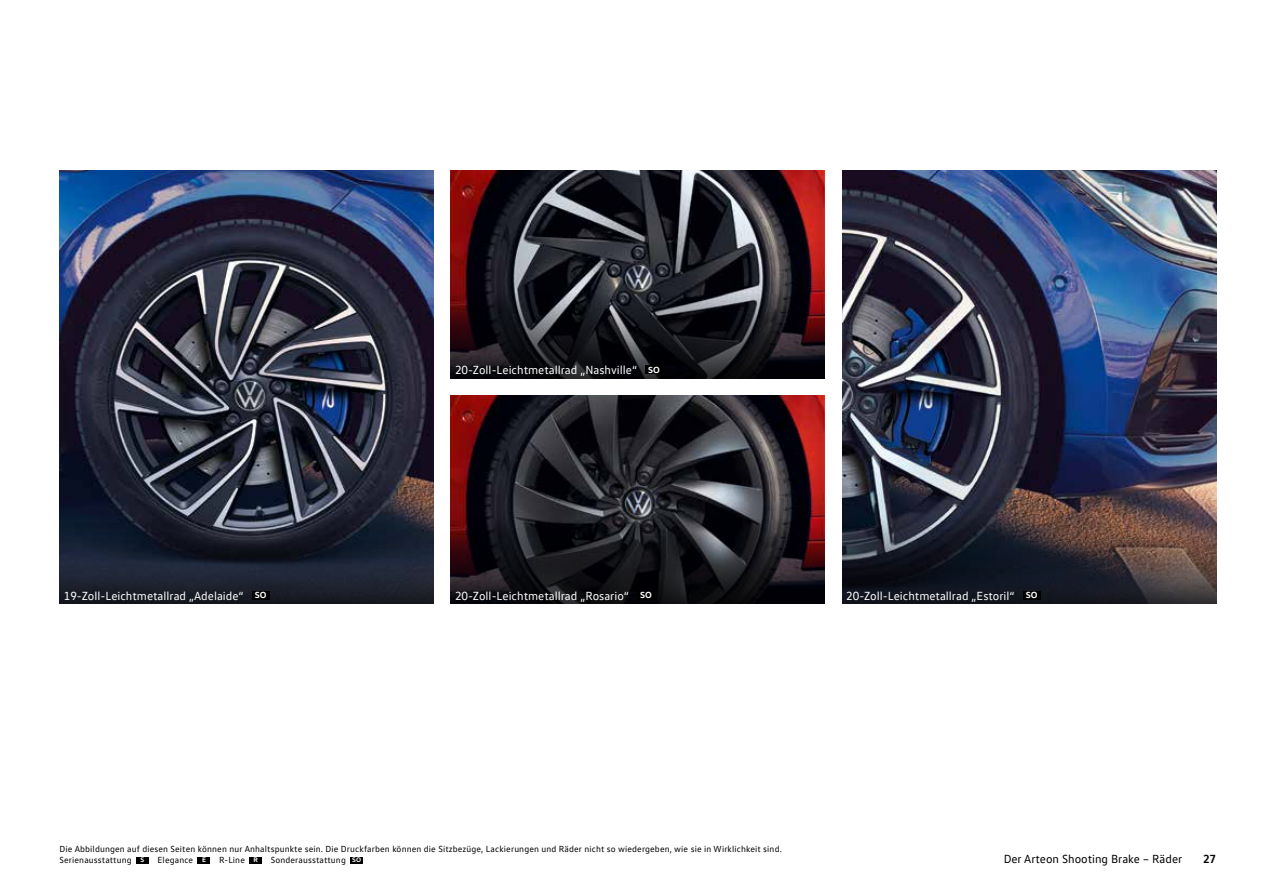
<style>
.page{position:relative;width:1263px;height:893px;background:#fff}
.page>*{position:absolute;margin:0;border:0;box-sizing:border-box;transform-origin:0 0}
.t1{font:12px "VW Text";color:#fff}
.t2{font:12px "VW Text";color:#000}
.t3{font:700 12px "VW Text";color:#000}
.t4{font:9px/11.7px "VW Text";letter-spacing:.015em;color:#000}
.s1{font-family:"VW Head";font-weight:700;font-size:9px}
.s2{font-family:"VW Head";font-weight:700;font-size:6.75px;color:#fff}
</style>
<div class="page">
<div style="left:136px;top:857px;width:13px;height:6px;background:#000"></div>
<div style="left:198px;top:857px;width:12px;height:6px;background:#000"></div>
<div style="left:249px;top:857px;width:13px;height:6px;background:#000"></div>
<div style="left:350px;top:857px;width:13px;height:6px;background:#000"></div>
<img style="left:842px;top:170px;width:374px;height:348px">
<img style="left:451px;top:395px;width:374px;height:123px">
<img style="left:451px;top:170px;width:374px;height:122px">
<svg style="left:842px;top:518px;width:374px;height:86px;background:#312c31"></svg>
<svg style="left:451px;top:518px;width:374px;height:86px;background:#19151a"></svg>
<svg style="left:451px;top:292px;width:374px;height:86px;background:#1f1b20"></svg>
<div style="left:1023px;top:591px;width:17px;height:9px;background:#000"></div>
<div style="left:637px;top:591px;width:17px;height:9px;background:#000"></div>
<div style="left:646px;top:366px;width:17px;height:8px;background:#000"></div>
<img style="left:60px;top:170px;width:374px;height:348px">
<svg style="left:60px;top:518px;width:374px;height:86px;background:#1b2130"></svg>
<div style="left:252px;top:591px;width:17px;height:9px;background:#000"></div>
<h1 class="t1" style="left:64px;top:588px;width:204px">19-Zoll-Leichtmetallrad „Adelaide“ <span class="s1">SO</span></h1>
<h1 class="t1" style="left:455px;top:363px;width:206px">20-Zoll-Leichtmetallrad „Nashville“ <span class="s1">SO</span></h1>
<h1 class="t1" style="left:455px;top:588px;width:198px">20-Zoll-Leichtmetallrad „Rosario“ <span class="s1">SO</span></h1>
<h1 class="t1" style="left:846px;top:588px;width:193px">20-Zoll-Leichtmetallrad „Estoril“ <span class="s1">SO</span></h1>
<p class="t4" style="left:60px;top:842px;width:724px">Die Abbildungen auf diesen Seiten können nur Anhaltspunkte sein. Die Druckfarben können die Sitzbezüge, Lackierungen und Räder nicht so wiedergeben, wie sie in Wirklichkeit sind.<br>Serienausstattung <span class="s2">S</span></p>
<p class="t4" style="left:157px;top:854px;width:50px">Elegance <span class="s2">E</span></p>
<p class="t4" style="left:219px;top:854px;width:40px">R-Line <span class="s2">R</span></p>
<p class="t4" style="left:271px;top:854px;width:92px">Sonderausstattung <span class="s2">SO</span></p>
<h1 class="t2" style="left:1004px;top:852px;width:180px">Der Arteon Shooting Brake – Räder</h1>
<h1 class="t3" style="left:1203px;top:851px;width:15px">27</h1>
</div>
